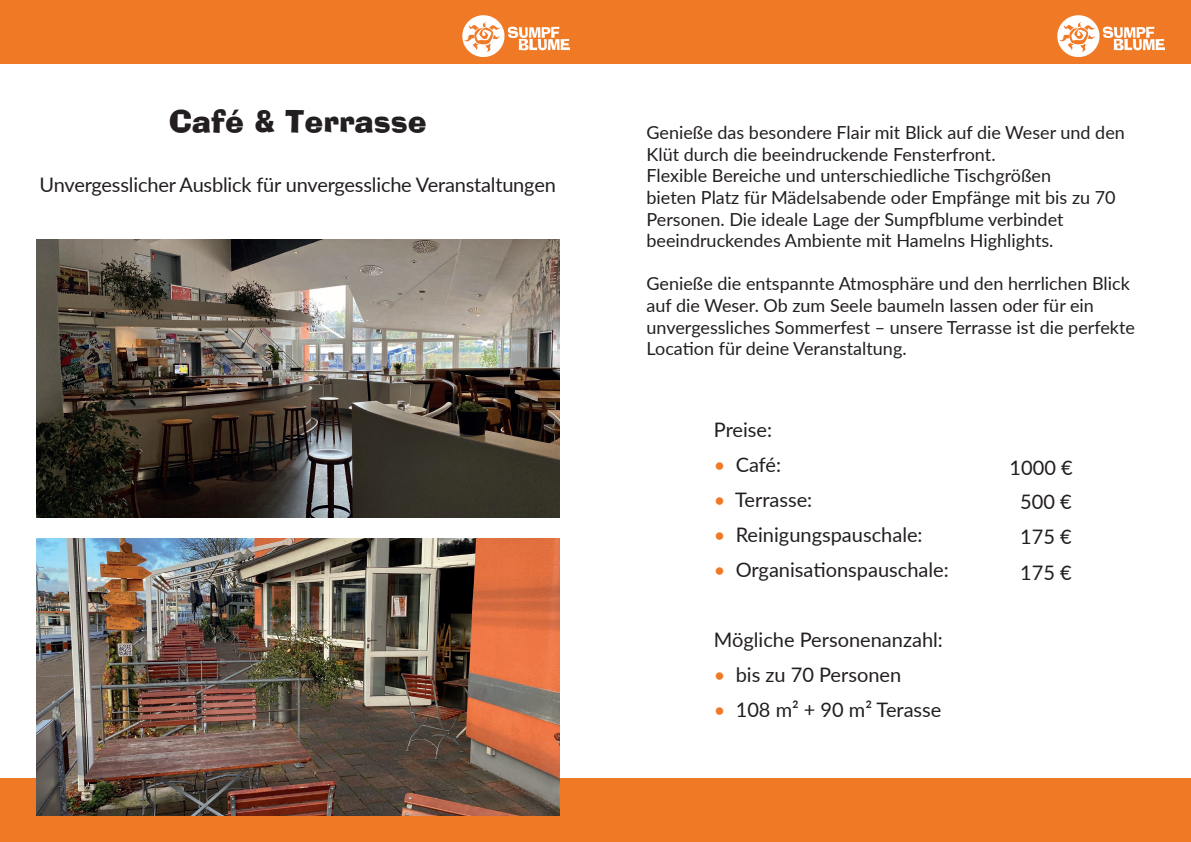
<style>
.page{position:relative;width:1191px;height:842px;background:#fff}
.page>*{position:absolute;margin:0;border:0;box-sizing:border-box;transform-origin:0 0}
.t1{font:30px "Ad Lib BT";color:#231f20}
.t2{font:20px/35.5px "Lato";color:#231f20;text-align:justify}
.t3{font:18px/21.6px "Lato";color:#231f20}
.s1{color:#f07926}
</style>
<div class="page">
<div style="left:0;top:778px;width:595px;height:64px;background:#f07926"></div>
<div style="left:0;top:0;width:595px;height:64px;background:#f07926"></div>
<img style="left:462px;top:15px;width:107px;height:42px">
<img style="left:36px;top:240px;width:523px;height:277px">
<img style="left:36px;top:538px;width:523px;height:278px">
<div style="left:595px;top:0;width:596px;height:64px;background:#f07926"></div>
<img style="left:1058px;top:15px;width:106px;height:42px">
<div style="left:595px;top:778px;width:596px;height:64px;background:#f07926"></div>
<h1 class="t1" style="left:169px;top:102px;width:260px">Café &amp; Terrasse</h1>
<p class="t2" style="left:40px;top:166px;width:518px">Unvergesslicher Ausblick für unvergessliche Veranstaltungen</p>
<p class="t3" style="left:646px;top:121px;width:480px">Genieße das besondere Flair mit Blick auf die Weser und den Klüt durch die beeindruckende Fensterfront.<br>Flexible Bereiche und unterschiedliche Tischgrößen<br>bieten Platz für Mädelsabende oder Empfänge mit bis zu 70<br>Personen. Die ideale Lage der Sumpfblume verbindet beeindruckendes Ambiente mit Hamelns Highlights.</p>
<p class="t3" style="left:646px;top:272px;width:490px">Genieße die entspannte Atmosphäre und den herrlichen Blick auf die Weser. Ob zum Seele baumeln lassen oder für ein unvergessliches Sommerfest – unsere Terrasse ist die perfekte Location für deine Veranstaltung.</p>
<p class="t2" style="left:714px;top:411px;width:60px">Preise:</p>
<p class="t2" style="left:714px;top:446px;width:69px"><span class="s1">•</span> Café:</p>
<p class="t2" style="left:714px;top:481px;width:100px"><span class="s1">•</span> Terrasse:</p>
<p class="t2" style="left:714px;top:516px;width:210px"><span class="s1">•</span> Reinigungspauschale:</p>
<p class="t2" style="left:714px;top:551px;width:236px"><span class="s1">•</span> Organisationspauschale:</p>
<p class="t2" style="left:714px;top:621px;width:230px">Mögliche Personenanzahl:</p>
<p class="t2" style="left:714px;top:656px;width:189px"><span class="s1">•</span> bis zu 70 Personen</p>
<p class="t2" style="left:714px;top:691px;width:229px"><span class="s1">•</span> 108 m² + 90 m² Terasse</p>
<p class="t2" style="left:1009px;top:449px;width:64px">1000 €</p>
<p class="t2" style="left:1020px;top:483px;width:53px">500 € 175 € 175 €</p>
</div>
